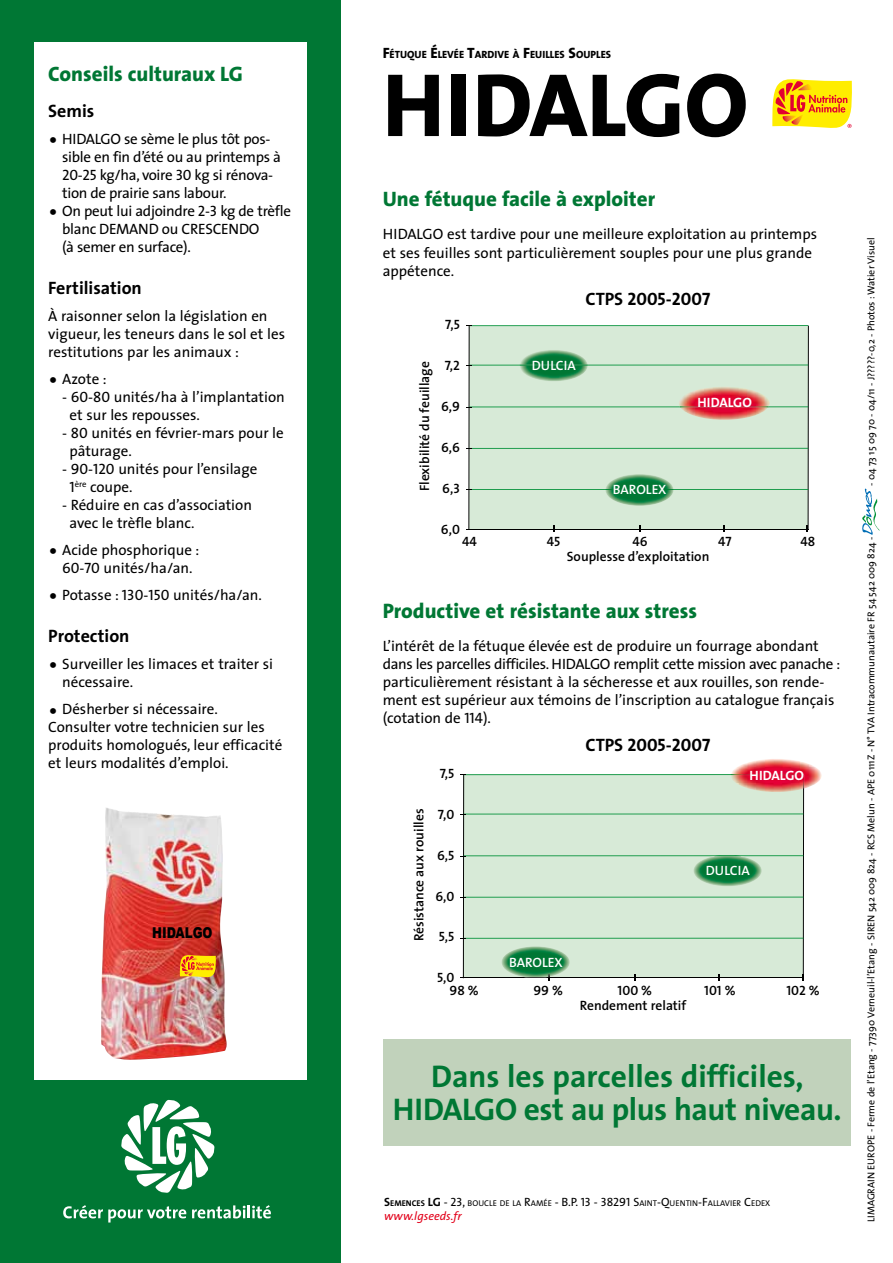
<style>
.page{position:relative;width:893px;height:1263px;background:#fff}
.page>*{position:absolute;margin:0;border:0;box-sizing:border-box;transform-origin:0 0}
.t1{font:800 90.75px "The Sans";color:#000}
.t2{font:700 31.5px/33px "The Sans";color:#007734;text-align:center}
.t3{font:800 21px "The Sans";color:#007734}
.t4{font:700 18px "The Sans";color:#000}
.t5{font:18px "The Sans Bold Caps";color:#000}
.t6{font:15px/18px "The Sans";color:#000}
.t7{font:15px/18px "The Sans";letter-spacing:-.02em;color:#000}
.t8{font:900 15px "Arial";color:#000;scale:.8 1}
.t9{font:600 13.5px "The Sans";color:#000}
.t10{font:13.5px/12.5px "The Sans Semi Bold Caps";color:#000}
.t11{font:13.5px "The Sans Semi Bold Caps";color:#fff}
.t12{font:700 13.5px "The Sans";color:#fff}
.t13{font:italic 12px "The Sans";color:#e2001a}
.t14{font:800 10.5px "The Sans";color:#000}
.t15{font:10.05px "The Sans";color:#000}
.t16{font:8.4px "The Sans";color:#000}
.s1{font-size:24px}
.s2{font-family:"The Sans Caps"}
.s3{font-size:15px}
.s4{font-weight:700;font-size:12px}
.s5{font-weight:700}
.s6{font-size:12px}
.s7{font-family:"The Sans Caps";font-size:12px}
</style>
<div class="page">
<div style="left:0;top:0;width:340px;height:1263px;background:#007734"></div>
<div style="left:34px;top:43px;width:272px;height:1037px;background:#fff"></div>
<svg style="left:121px;top:1099px;width:94px;height:94px"></svg>
<svg style="left:63px;top:1205px;width:123px;height:17px"></svg>
<svg style="left:192px;top:1205px;width:79px;height:13px"></svg>
<div style="left:383px;top:1039px;width:467px;height:106px;background:#c1d2bb"></div>
<svg style="left:772px;top:79px;width:80px;height:49px;background:#f9c022"></svg>
<div style="left:469px;top:326px;width:339px;height:203px;background:#d7ead7"></div>
<hr style="left:469px;top:529px;width:339px;height:1px;background:#000">
<hr style="left:468px;top:326px;width:2px;height:203px;background:#000">
<hr style="left:808px;top:326px;width:1px;height:203px;background:#000">
<hr style="left:469px;top:325px;width:339px;height:1px;background:#009037">
<hr style="left:469px;top:365px;width:339px;height:1px;background:#009037">
<hr style="left:469px;top:489px;width:339px;height:1px;background:#009037">
<hr style="left:469px;top:406px;width:339px;height:1px;background:#009037">
<hr style="left:469px;top:448px;width:339px;height:1px;background:#009037">
<img style="left:679px;top:387px;width:90px;height:33px">
<img style="left:680px;top:406px;width:89px;height:1px">
<img style="left:605px;top:474px;width:68px;height:32px">
<img style="left:605px;top:489px;width:68px;height:1px">
<img style="left:520px;top:350px;width:68px;height:31px">
<img style="left:520px;top:365px;width:68px;height:1px">
<div style="left:464px;top:775px;width:339px;height:203px;background:#d7ead7"></div>
<hr style="left:463px;top:977px;width:341px;height:1px;background:#000">
<hr style="left:463px;top:775px;width:1px;height:203px;background:#000">
<hr style="left:803px;top:775px;width:1px;height:203px;background:#000">
<hr style="left:464px;top:774px;width:339px;height:1px;background:#009037">
<hr style="left:464px;top:813px;width:339px;height:1px;background:#009037">
<hr style="left:464px;top:938px;width:339px;height:1px;background:#009037">
<hr style="left:464px;top:855px;width:339px;height:1px;background:#009037">
<hr style="left:464px;top:897px;width:339px;height:1px;background:#009037">
<img style="left:731px;top:759px;width:91px;height:29px">
<img style="left:731px;top:774px;width:72px;height:18px">
<svg style="left:803px;top:775px;width:1px;height:14px"></svg>
<img style="left:502px;top:946px;width:68px;height:31px">
<svg style="left:526px;top:974px;width:24px;height:7px"></svg>
<img style="left:693px;top:855px;width:69px;height:31px">
<svg style="left:714px;top:855px;width:27px;height:1px"></svg>
<img style="left:101px;top:808px;width:126px;height:252px">
<svg style="left:180px;top:955px;width:36px;height:22px"></svg>
<svg style="left:862px;top:488px;width:17px;height:47px"></svg>
<h3 class="t3" style="left:48px;top:56px;width:196px">Conseils culturaux LG</h3>
<p class="t4" style="left:48px;top:96px;width:48px">Semis</p>
<p class="t7" style="left:62px;top:129px;width:220px;text-indent:-14px"><span class="s1">•</span> HIDALGO se sème le plus tôt pos&shy;sible en fin d’été ou au printemps à<br><span class="s2">20-25</span> kg/ha, voire <span class="s2">30</span> kg si rénova&shy;tion de prairie sans labour.</p>
<p class="t7" style="left:62px;top:201px;width:230px;text-indent:-14px"><span class="s1">•</span> On peut lui adjoindre <span class="s2">2-3</span> kg de trèfle blanc DEMAND ou CRESCENDO<br>(à semer en surface).</p>
<p class="t4" style="left:48px;top:273px;width:95px">Fertilisation</p>
<p class="t6" style="left:48px;top:306px;width:238px">À raisonner selon la législation en vigueur, les teneurs dans le sol et les restitutions par les animaux :</p>
<p class="t6" style="left:48px;top:369px;width:60px"><span class="s1">•</span> Azote :</p>
<p class="t6" style="left:69px;top:387px;width:217px;text-indent:-7px">- <span class="s2">60-80</span> unités/ha à l’implantation et sur les repousses.</p>
<p class="t6" style="left:69px;top:423px;width:216px;text-indent:-7px">- <span class="s2">80</span> unités en février-mars pour le pâturage.</p>
<p class="t6" style="left:69px;top:459px;width:189px;text-indent:-7px">- <span class="s2">90-120</span> unités pour l’ensilage<br><span class="s2">1</span><sup>ère</sup> coupe.</p>
<p class="t6" style="left:69px;top:495px;width:184px;text-indent:-7px">- Réduire en cas d’association avec le trèfle blanc.</p>
<p class="t6" style="left:48px;top:540px;width:153px;text-align:center"><span class="s1">•</span> Acide phosphorique :<br><span class="s2">60-70</span> unités/ha/an.</p>
<p class="t6" style="left:48px;top:585px;width:215px"><span class="s1">•</span> Potasse : <span class="s2">130-150</span> unités/ha/an.</p>
<p class="t4" style="left:48px;top:621px;width:83px">Protection</p>
<p class="t6" style="left:62px;top:654px;width:212px;text-indent:-14px"><span class="s1">•</span> Surveiller les limaces et traiter si nécessaire.</p>
<p class="t6" style="left:48px;top:699px;width:236px"><span class="s1">•</span> Désherber si nécessaire.<br>Consulter votre technicien sur les produits homologués, leur efficacité et leurs modalités d’emploi.</p>
<p class="t8" style="left:152px;top:921px;width:77px">HIDALGO</p>
<p class="t14" style="left:383px;top:46px;width:230px"><span class="s3">F</span>ÉTUQUE <span class="s3">É</span>LEVÉE <span class="s3">T</span>ARDIVE À <span class="s3">F</span>EUILLES <span class="s3">S</span>OUPLES</p>
<h1 class="t1" style="left:383px;top:29px;width:367px">HIDALGO</h1>
<h3 class="t3" style="left:383px;top:182px;width:274px">Une fétuque facile à exploiter</h3>
<p class="t6" style="left:383px;top:225px;width:436px">HIDALGO est tardive pour une meilleure exploitation au printemps et ses feuilles sont particulièrement souples pour une plus grande appétence.</p>
<p class="t9" style="left:413px;top:491px;width:132px;rotate:-90deg">Flexibilité du feuillage</p>
<p class="t5" style="left:586px;top:284px;width:126px">CTPS 2005-2007</p>
<p class="t10" style="left:445px;top:318px;width:16px">7,5</p>
<p class="t10" style="left:445px;top:359px;width:17px">7,2</p>
<p class="t10" style="left:441px;top:400px;width:20px">6,9</p>
<p class="t10" style="left:441px;top:441px;width:20px">6,6</p>
<p class="t10" style="left:442px;top:482px;width:19px">6,3</p>
<p class="t10" style="left:441px;top:522px;width:20px">6,0</p>
<p class="t11" style="left:532px;top:355px;width:45px">DULCIA</p>
<p class="t12" style="left:697px;top:391px;width:56px">HIDALGO</p>
<p class="t11" style="left:613px;top:478px;width:55px">BAROLEX</p>
<p class="t10" style="left:462px;top:535px;width:16px">44</p>
<p class="t10" style="left:547px;top:535px;width:15px">45</p>
<p class="t10" style="left:632px;top:535px;width:17px">46</p>
<p class="t10" style="left:718px;top:535px;width:15px">47</p>
<p class="t10" style="left:800px;top:535px;width:16px">48</p>
<p class="t9" style="left:567px;top:545px;width:144px">Souplesse d’exploitation</p>
<h3 class="t3" style="left:383px;top:593px;width:316px">Productive et résistante aux stress</h3>
<p class="t6" style="left:383px;top:636px;width:459px">L’intérêt de la fétuque élevée est de produire un fourrage abondant dans les parcelles difficiles. HIDALGO remplit cette mission avec panache : particulièrement résistant à la sécheresse et aux rouilles, son rende&shy;ment est supérieur aux témoins de l’inscription au catalogue français (cotation de <span class="s2">114</span>).</p>
<p class="t9" style="left:408px;top:941px;width:134px;rotate:-90deg">Résistance aux rouilles</p>
<p class="t10" style="left:440px;top:767px;width:16px">7,5</p>
<p class="t10" style="left:438px;top:808px;width:18px">7,0</p>
<p class="t10" style="left:437px;top:848px;width:19px">6,5</p>
<p class="t10" style="left:435px;top:889px;width:20px">6,0</p>
<p class="t10" style="left:439px;top:930px;width:17px">5,5</p>
<p class="t10" style="left:450px;top:971px;width:31px;text-indent:-12px">5,0<br>98 %</p>
<p class="t5" style="left:586px;top:729px;width:126px">CTPS 2005-2007</p>
<p class="t12" style="left:749px;top:764px;width:56px">HIDALGO</p>
<p class="t11" style="left:509px;top:951px;width:55px">BAROLEX</p>
<p class="t11" style="left:706px;top:860px;width:45px">DULCIA</p>
<p class="t10" style="left:533px;top:984px;width:31px">99 %</p>
<p class="t10" style="left:618px;top:984px;width:36px">100 %</p>
<p class="t10" style="left:704px;top:984px;width:33px">101 %</p>
<p class="t10" style="left:786px;top:984px;width:35px">102 %</p>
<p class="t9" style="left:580px;top:994px;width:108px">Rendement relatif</p>
<h2 class="t2" style="left:393px;top:1059px;width:450px">Dans les parcelles difficiles,<br>HIDALGO est au plus haut niveau.</h2>
<p class="t16" style="left:384px;top:1196px;width:387px"><span class="s4">S</span><span class="s5">EMENCES</span> <span class="s4">LG</span> <span class="s6">-</span> <span class="s7">23</span><span class="s6">,</span> BOUCLE DE LA <span class="s6">R</span>AMÉE <span class="s6">- B.P.</span> <span class="s7">13 - 38291</span> <span class="s6">S</span>AINT<span class="s6">-Q</span>UENTIN<span class="s6">-F</span>ALLAVIER <span class="s6">C</span>EDEX</p>
<p class="t13" style="left:384px;top:1206px;width:79px">www.lgseeds.fr</p>
<p class="t15" style="left:863px;top:486px;width:250px;rotate:-90deg">- 04 73 15 09 70 - 04/11 - J?????-0,2 - Photos : Watier Visuel</p>
<p class="t15" style="left:863px;top:1222px;width:686px;rotate:-90deg">LIMAGRAIN EUROPE - Ferme de l’Etang - 77390 Verneuil-l’Etang - SIREN 542 009 824 - RCS Melun - APE 0111Z - N° TVA Intracommunautaire FR 54 542 009 824 -</p>
</div>
